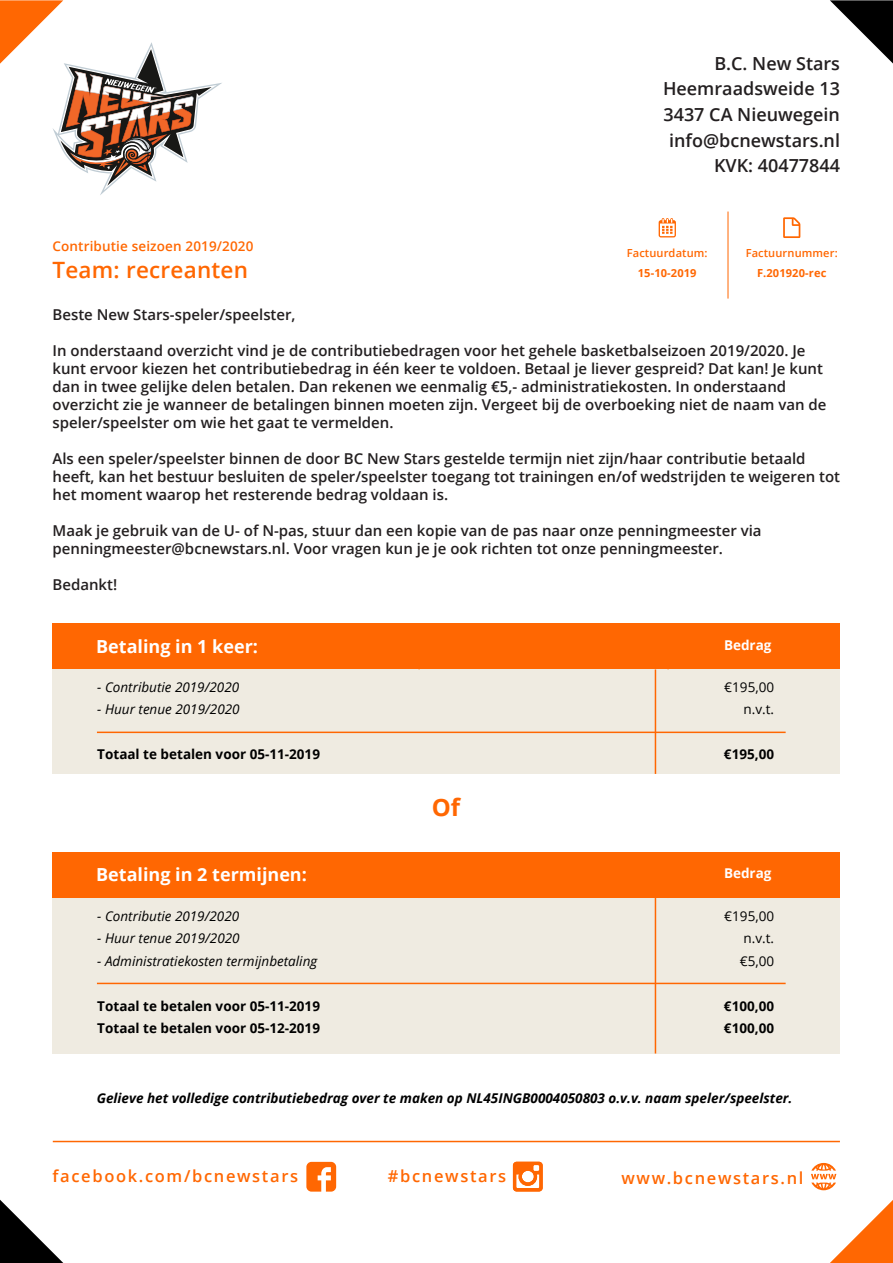
<style>
.page{position:relative;width:893px;height:1263px;background:#fff}
.page>*{position:absolute;margin:0;border:0;box-sizing:border-box;transform-origin:0 0}
.t1{font:700 24px "Open Sans";color:#ff6702}
.t2{font:600 22.5px "Open Sans";letter-spacing:.01em;color:#ff6702}
.t3{font:600 18px/25.5px "Open Sans";color:#231f20;text-align:right}
.t4{font:700 18px "Open Sans";color:#fff}
.t5{font:600 16.5px "Open Sans";letter-spacing:.1em;color:#ff6702}
.t6{font:600 15px/18px "Open Sans";color:#231f20}
.t7{font:italic 13.5px "Open Sans";color:#000}
.t8{font:700 13.5px/22.5px "Open Sans";color:#000}
.t9{font:italic 700 13.5px "Open Sans";color:#000}
.t10{font:13.5px/22.5px "Open Sans";color:#000;text-align:right}
.t11{font:600 13.5px "Open Sans";letter-spacing:.01em;color:#ff6702}
.t12{font:700 13.5px "Open Sans";color:#fff}
.t13{font:600 11.1px "Open Sans";letter-spacing:.01em;color:#ff6702}
.t14{font:700 11.1px "Open Sans";letter-spacing:.01em;color:#ff6702}
</style>
<div class="page">
<hr style="left:53px;top:1141px;width:787px;height:1px;background:#ff6702">
<svg style="left:811px;top:1163px;width:25px;height:27px"></svg>
<svg style="left:513px;top:1162px;width:30px;height:29px"></svg>
<svg style="left:306px;top:1162px;width:30px;height:29px"></svg>
<div style="left:655px;top:623px;width:185px;height:46px;background:#ff6702"></div>
<div style="left:52px;top:669px;width:788px;height:105px;background:#efebe1"></div>
<div style="left:52px;top:623px;width:603px;height:46px;background:#ff6702"></div>
<hr style="left:655px;top:669px;width:1px;height:105px;background:#ff6702">
<hr style="left:97px;top:732px;width:689px;height:1px;background:#ff6702">
<div style="left:655px;top:852px;width:185px;height:46px;background:#ff6702"></div>
<div style="left:52px;top:898px;width:788px;height:155px;background:#efebe1"></div>
<div style="left:52px;top:852px;width:603px;height:46px;background:#ff6702"></div>
<hr style="left:655px;top:898px;width:1px;height:155px;background:#ff6702">
<hr style="left:97px;top:983px;width:689px;height:1px;background:#ff6702">
<svg style="left:783px;top:217px;width:17px;height:21px"></svg>
<svg style="left:659px;top:218px;width:17px;height:19px"></svg>
<svg style="left:830px;top:1200px;width:63px;height:63px"></svg>
<svg style="left:0;top:1200px;width:63px;height:63px"></svg>
<svg style="left:830px;top:0;width:63px;height:64px"></svg>
<svg style="left:0;top:0;width:222px;height:195px"></svg>
<p class="t11" style="left:52px;top:237px;width:203px">Contributie seizoen 2019/2020</p>
<h2 class="t2" style="left:52px;top:254px;width:197px">Team: recreanten</h2>
<p class="t3" style="left:663px;top:50px;width:179px">B.C. New Stars<br>Heemraadsweide 13<br>3437 CA Nieuwegein info@bcnewstars.nl<br>KVK: 40477844</p>
<p class="t13" style="left:627px;top:245px;width:82px">Factuurdatum:</p>
<p class="t13" style="left:746px;top:245px;width:94px">Factuurnummer:</p>
<p class="t14" style="left:638px;top:265px;width:60px">15-10-2019</p>
<p class="t14" style="left:757px;top:265px;width:71px">F.201920-rec</p>
<p class="t6" style="left:52px;top:306px;width:245px">Beste New Stars-speler/speelster,</p>
<p class="t6" style="left:52px;top:342px;width:775px">In onderstaand overzicht vind je de contributiebedragen voor het gehele basketbalseizoen 2019/2020. Je kunt ervoor kiezen het contributiebedrag in één keer te voldoen. Betaal je liever gespreid? Dat kan! Je kunt dan in twee gelijke delen betalen. Dan rekenen we eenmalig €5,- administratiekosten. In onderstaand overzicht zie je wanneer de betalingen binnen moeten zijn. Vergeet bij de overboeking niet de naam van de speler/speelster om wie het gaat te vermelden.</p>
<p class="t6" style="left:52px;top:450px;width:789px">Als een speler/speelster binnen de door BC New Stars gestelde termijn niet zijn/haar contributie betaald heeft, kan het bestuur besluiten de speler/speelster toegang tot trainingen en/of wedstrijden te weigeren tot het moment waarop het resterende bedrag voldaan is.</p>
<p class="t6" style="left:52px;top:522px;width:711px">Maak je gebruik van de U- of N-pas, stuur dan een kopie van de pas naar onze penningmeester via penningmeester@bcnewstars.nl. Voor vragen kun je je ook richten tot onze penningmeester.</p>
<p class="t6" style="left:52px;top:576px;width:66px">Bedankt!</p>
<p class="t4" style="left:96px;top:633px;width:163px">Betaling in 1 keer:</p>
<p class="t12" style="left:724px;top:635px;width:49px">Bedrag</p>
<p class="t7" style="left:97px;top:678px;width:143px">- Contributie 2019/2020</p>
<p class="t7" style="left:97px;top:700px;width:144px">- Huur tenue 2019/2020</p>
<p class="t8" style="left:97px;top:743px;width:224px">Totaal te betalen voor 05-11-2019</p>
<p class="t10" style="left:724px;top:675px;width:51px">€195,00 n.v.t.</p>
<p class="t8" style="left:724px;top:743px;width:52px">€195,00</p>
<h1 class="t1" style="left:432px;top:790px;width:30px">Of</h1>
<p class="t4" style="left:96px;top:862px;width:212px">Betaling in 2 termijnen:</p>
<p class="t12" style="left:724px;top:864px;width:49px">Bedrag</p>
<p class="t7" style="left:97px;top:906px;width:143px">- Contributie 2019/2020</p>
<p class="t7" style="left:97px;top:929px;width:144px">- Huur tenue 2019/2020</p>
<p class="t7" style="left:97px;top:951px;width:221px">- Administratiekosten termijnbetaling</p>
<p class="t8" style="left:97px;top:994px;width:224px">Totaal te betalen voor 05-11-2019<br>Totaal te betalen voor 05-12-2019</p>
<p class="t10" style="left:740px;top:904px;width:36px;text-align:justify;text-indent:-15px">€195,00 n.v.t. €5,00</p>
<p class="t8" style="left:724px;top:994px;width:52px">€100,00 €100,00</p>
<p class="t9" style="left:97px;top:1089px;width:697px">Gelieve het volledige contributiebedrag over te maken op NL45INGB0004050803 o.v.v. naam speler/speelster.</p>
<p class="t5" style="left:53px;top:1165px;width:247px">facebook.com/bcnewstars</p>
<p class="t5" style="left:388px;top:1165px;width:120px">#bcnewstars</p>
<p class="t5" style="left:621px;top:1167px;width:184px">www.bcnewstars.nl</p>
</div>
